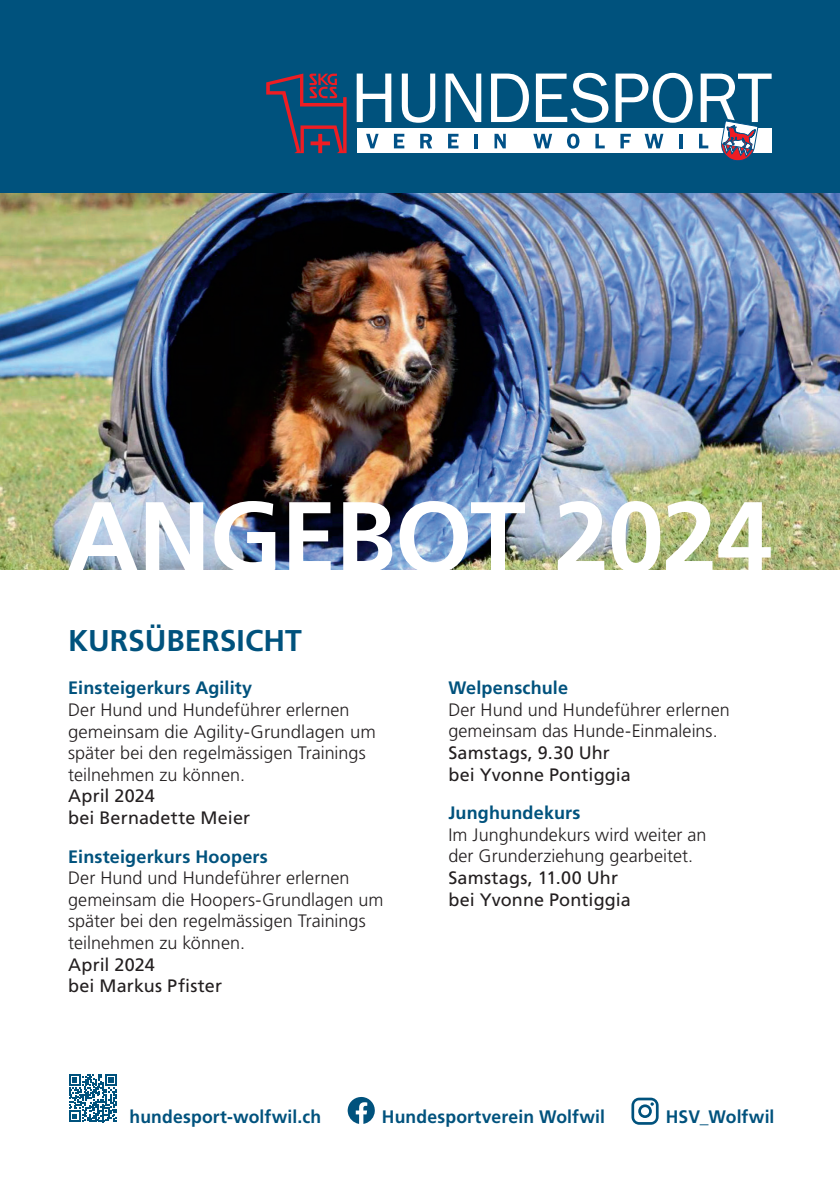
<style>
.page{position:relative;width:840px;height:1191px;background:#fff}
.page>*{position:absolute;margin:0;border:0;box-sizing:border-box;transform-origin:0 0}
.t1{font:700 100px "Frutiger LT Pro";letter-spacing:-.01em;color:#fff}
.t2{font:700 30px "Frutiger LT Pro";color:#00527d}
.t3{font:300 18px/21.6px "Frutiger LT Pro";color:#231f20}
.t4{font:700 18px "Frutiger LT Pro";letter-spacing:.01em;color:#00527d}
.t5{font:18px/21.6px "Frutiger LT Pro";letter-spacing:.005em;color:#231f20}
</style>
<div class="page">
<img style="left:0;top:192px;width:839px;height:378px">
<div style="left:0;top:0;width:839px;height:192px;background:#00527d"></div>
<svg style="left:356px;top:74px;width:35px;height:48px"></svg>
<svg style="left:401px;top:74px;width:34px;height:49px"></svg>
<svg style="left:445px;top:74px;width:36px;height:48px"></svg>
<svg style="left:491px;top:74px;width:37px;height:48px"></svg>
<svg style="left:535px;top:73px;width:73px;height:50px"></svg>
<svg style="left:615px;top:73px;width:77px;height:50px"></svg>
<svg style="left:266px;top:74px;width:80px;height:79px"></svg>
<div style="left:356px;top:128px;width:415px;height:25px;background:#fff"></div>
<svg style="left:366px;top:134px;width:12px;height:14px"></svg>
<svg style="left:393px;top:134px;width:11px;height:14px"></svg>
<svg style="left:420px;top:134px;width:12px;height:14px"></svg>
<svg style="left:448px;top:134px;width:10px;height:14px"></svg>
<hr style="left:474px;top:134px;width:3px;height:14px;background:#005187">
<svg style="left:494px;top:134px;width:11px;height:14px"></svg>
<svg style="left:533px;top:134px;width:19px;height:14px"></svg>
<svg style="left:567px;top:134px;width:12px;height:15px"></svg>
<svg style="left:595px;top:134px;width:9px;height:14px"></svg>
<svg style="left:620px;top:134px;width:10px;height:14px"></svg>
<svg style="left:644px;top:134px;width:19px;height:14px"></svg>
<svg style="left:679px;top:134px;width:3px;height:14px"></svg>
<svg style="left:699px;top:74px;width:72px;height:87px"></svg>
<svg style="left:347px;top:1097px;width:28px;height:27px"></svg>
<svg style="left:631px;top:1097px;width:27px;height:27px"></svg>
<svg style="left:69px;top:1074px;width:48px;height:48px"></svg>
<h1 class="t1" style="left:67px;top:478px;width:706px">ANGEBOT 2024</h1>
<h2 class="t2" style="left:68px;top:623px;width:235px">KURSÜBERSICHT</h2>
<p class="t4" style="left:68px;top:677px;width:186px">Einsteigerkurs Agility</p>
<p class="t3" style="left:68px;top:699px;width:309px">Der Hund und Hundeführer erlernen gemeinsam die Agility-Grundlagen um später bei den regelmässigen Trainings teilnehmen zu können.</p>
<p class="t5" style="left:68px;top:785px;width:183px">April 2024<br>bei Bernadette Meier</p>
<p class="t4" style="left:68px;top:845px;width:201px">Einsteigerkurs Hoopers</p>
<p class="t3" style="left:68px;top:867px;width:317px">Der Hund und Hundeführer erlernen gemeinsam die Hoopers-Grundlagen um später bei den regelmässigen Trainings teilnehmen zu können.</p>
<p class="t5" style="left:68px;top:953px;width:155px">April 2024<br>bei Markus Pfister</p>
<p class="t4" style="left:448px;top:677px;width:121px">Welpenschule</p>
<p class="t3" style="left:448px;top:699px;width:283px">Der Hund und Hundeführer erlernen gemeinsam das Hunde-Einmaleins.</p>
<p class="t5" style="left:448px;top:742px;width:184px">Samstags, 9.30 Uhr bei Yvonne Pontiggia</p>
<p class="t4" style="left:448px;top:802px;width:134px">Junghundekurs</p>
<p class="t3" style="left:448px;top:824px;width:259px">Im Junghundekurs wird weiter an der Grunderziehung gearbeitet.</p>
<p class="t5" style="left:448px;top:867px;width:184px">Samstags, 11.00 Uhr bei Yvonne Pontiggia</p>
<p class="t4" style="left:129px;top:1105px;width:193px">hundesport-wolfwil.ch</p>
<p class="t4" style="left:381px;top:1105px;width:225px">Hundesportverein Wolfwil</p>
<p class="t4" style="left:665px;top:1105px;width:110px">HSV_Wolfwil</p>
</div>
